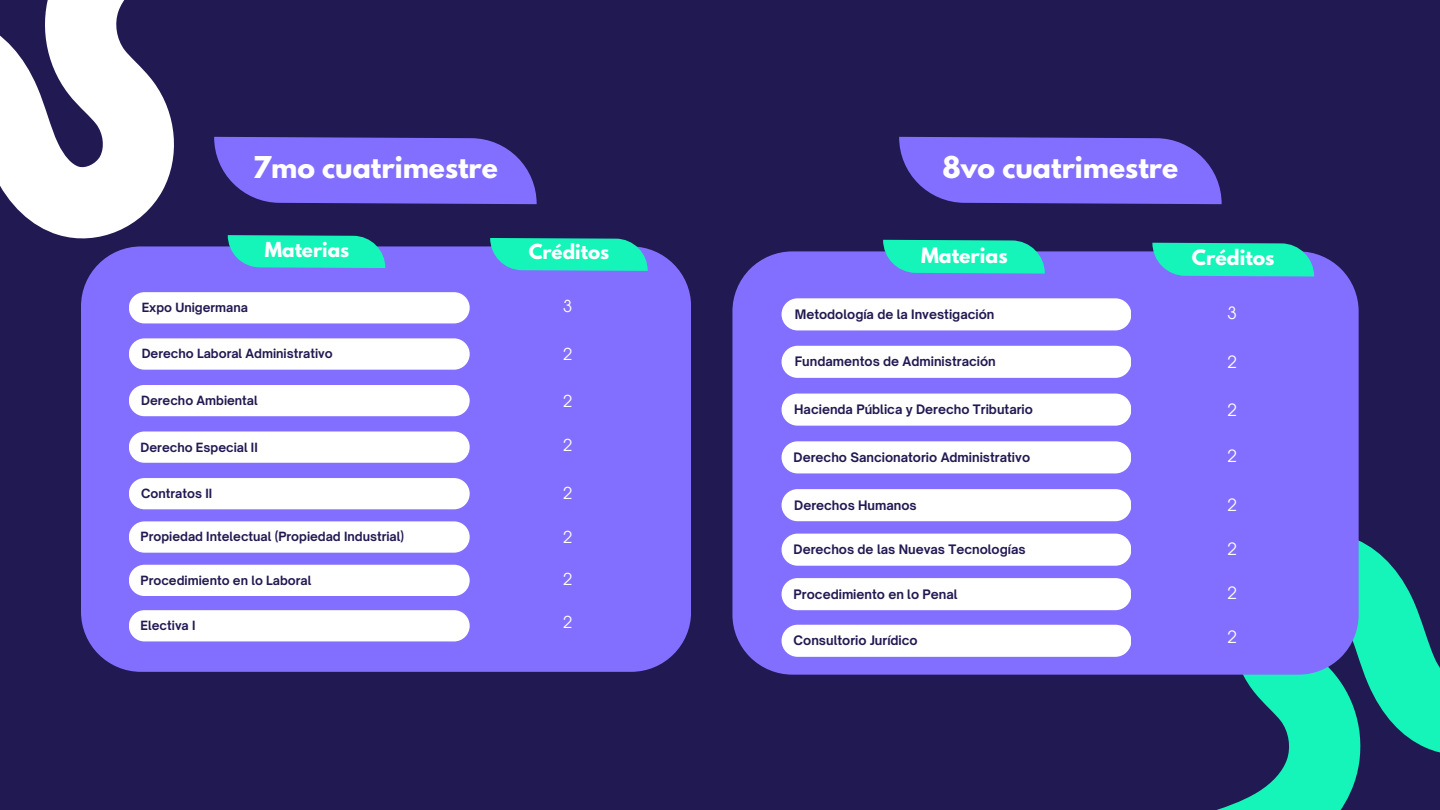
<style>
.page{position:relative;width:1440px;height:810px;background:#211951}
.page>*{position:absolute;margin:0;border:0;box-sizing:border-box;transform-origin:0 0}
.t1{font:700 26.6px "League Spartan";color:#fff}
.t2{font:700 18.8px "League Spartan";color:#fff}
.t3{font:700 18.3px "League Spartan";color:#fff}
.t4{font:16.9px "ITC Avant Garde Pro";color:#fff}
.t5{font:16.5px "ITC Avant Garde Pro";color:#fff}
.t6{font:700 12.5px "Open Sauce One";color:#211951}
.t7{font:700 12.2px "Open Sauce One";color:#211951}
</style>
<div class="page">
<svg style="left:0;top:0;width:235px;height:298px"></svg>
<svg style="left:1217px;top:540px;width:223px;height:270px;fill:#15f5ba"></svg>
<div style="left:81px;top:246px;width:610px;height:426px;background:#836fff;border-radius:60px"></div>
<div style="left:129px;top:292px;width:341px;height:31px;background:#fff;border-radius:16px"></div>
<div style="left:129px;top:338px;width:341px;height:32px;background:#fff;border-radius:16px"></div>
<div style="left:129px;top:385px;width:341px;height:31px;background:#fff;border-radius:16px"></div>
<div style="left:129px;top:521px;width:341px;height:32px;background:#fff;border-radius:16px"></div>
<div style="left:129px;top:431px;width:341px;height:32px;background:#fff;border-radius:16px"></div>
<div style="left:129px;top:565px;width:341px;height:31px;background:#fff;border-radius:16px"></div>
<div style="left:129px;top:610px;width:341px;height:31px;background:#fff;border-radius:16px"></div>
<div style="left:129px;top:478px;width:341px;height:31px;background:#fff;border-radius:16px"></div>
<svg style="left:228px;top:235px;width:157px;height:33px;background:#1ce2b9"></svg>
<svg style="left:490px;top:238px;width:158px;height:33px;background:#1de1ba"></svg>
<svg style="left:214px;top:137px;width:323px;height:67px;background:#7865ec"></svg>
<svg style="left:899px;top:137px;width:323px;height:67px;background:#7865ec"></svg>
<div style="left:732px;top:251px;width:627px;height:424px;background:#836fff"></div>
<div style="left:782px;top:298px;width:349px;height:32px;background:#fff;border-radius:16px"></div>
<div style="left:782px;top:346px;width:349px;height:32px;background:#fff;border-radius:16px"></div>
<div style="left:782px;top:394px;width:349px;height:32px;background:#fff;border-radius:16px"></div>
<div style="left:782px;top:534px;width:349px;height:32px;background:#fff;border-radius:16px"></div>
<div style="left:782px;top:441px;width:349px;height:32px;background:#fff;border-radius:16px"></div>
<div style="left:782px;top:578px;width:349px;height:32px;background:#fff;border-radius:16px"></div>
<div style="left:782px;top:625px;width:349px;height:32px;background:#fff;border-radius:16px"></div>
<div style="left:782px;top:489px;width:349px;height:32px;background:#fff;border-radius:16px"></div>
<svg style="left:883px;top:240px;width:162px;height:34px;background:#1ee1bb"></svg>
<svg style="left:1152px;top:243px;width:162px;height:33px;background:#1ce4ba"></svg>
<h1 class="t1" style="left:253px;top:154px;width:247px">7mo cuatrimestre</h1>
<h1 class="t1" style="left:943px;top:154px;width:237px">8vo cuatrimestre</h1>
<h3 class="t3" style="left:265px;top:241px;width:86px">Materias</h3>
<p class="t7" style="left:142px;top:300px;width:108px">Expo Unigermana</p>
<p class="t7" style="left:142px;top:346px;width:193px">Derecho Laboral Administrativo</p>
<p class="t7" style="left:141px;top:393px;width:118px">Derecho Ambiental</p>
<p class="t7" style="left:141px;top:439px;width:119px">Derecho Especial II</p>
<p class="t7" style="left:141px;top:486px;width:72px">Contratos II</p>
<p class="t7" style="left:141px;top:529px;width:265px">Propiedad Intelectual (Propiedad Industrial)</p>
<p class="t7" style="left:141px;top:573px;width:172px">Procedimiento en lo Laboral</p>
<p class="t7" style="left:141px;top:618px;width:56px">Electiva I</p>
<h3 class="t3" style="left:529px;top:243px;width:82px">Créditos</h3>
<h3 class="t5" style="left:563px;top:300px;width:11px">3</h3>
<h3 class="t5" style="left:563px;top:347px;width:11px">2</h3>
<h3 class="t5" style="left:563px;top:395px;width:11px">2</h3>
<h3 class="t5" style="left:563px;top:439px;width:11px">2</h3>
<h3 class="t5" style="left:563px;top:487px;width:11px">2</h3>
<h3 class="t5" style="left:563px;top:530px;width:11px">2</h3>
<h3 class="t5" style="left:563px;top:573px;width:11px">2</h3>
<h3 class="t5" style="left:563px;top:616px;width:11px">2</h3>
<h2 class="t2" style="left:921px;top:246px;width:88px">Materias</h2>
<p class="t6" style="left:795px;top:306px;width:201px">Metodología de la Investigación</p>
<p class="t6" style="left:795px;top:354px;width:202px">Fundamentos de Administración</p>
<p class="t6" style="left:794px;top:402px;width:240px">Hacienda Pública y Derecho Tributario</p>
<p class="t6" style="left:794px;top:449px;width:238px">Derecho Sancionatorio Administrativo</p>
<p class="t6" style="left:794px;top:497px;width:124px">Derechos Humanos</p>
<p class="t6" style="left:794px;top:542px;width:234px">Derechos de las Nuevas Tecnologías</p>
<p class="t6" style="left:794px;top:586px;width:165px">Procedimiento en lo Penal</p>
<p class="t6" style="left:794px;top:633px;width:126px">Consultorio Jurídico</p>
<h2 class="t2" style="left:1192px;top:248px;width:84px">Créditos</h2>
<h3 class="t4" style="left:1227px;top:306px;width:11px">3</h3>
<h3 class="t4" style="left:1227px;top:355px;width:11px">2</h3>
<h3 class="t4" style="left:1227px;top:404px;width:11px">2</h3>
<h3 class="t4" style="left:1227px;top:449px;width:11px">2</h3>
<h3 class="t4" style="left:1227px;top:498px;width:11px">2</h3>
<h3 class="t4" style="left:1227px;top:543px;width:11px">2</h3>
<h3 class="t4" style="left:1227px;top:586px;width:11px">2</h3>
<h3 class="t4" style="left:1227px;top:631px;width:11px">2</h3>
</div>
